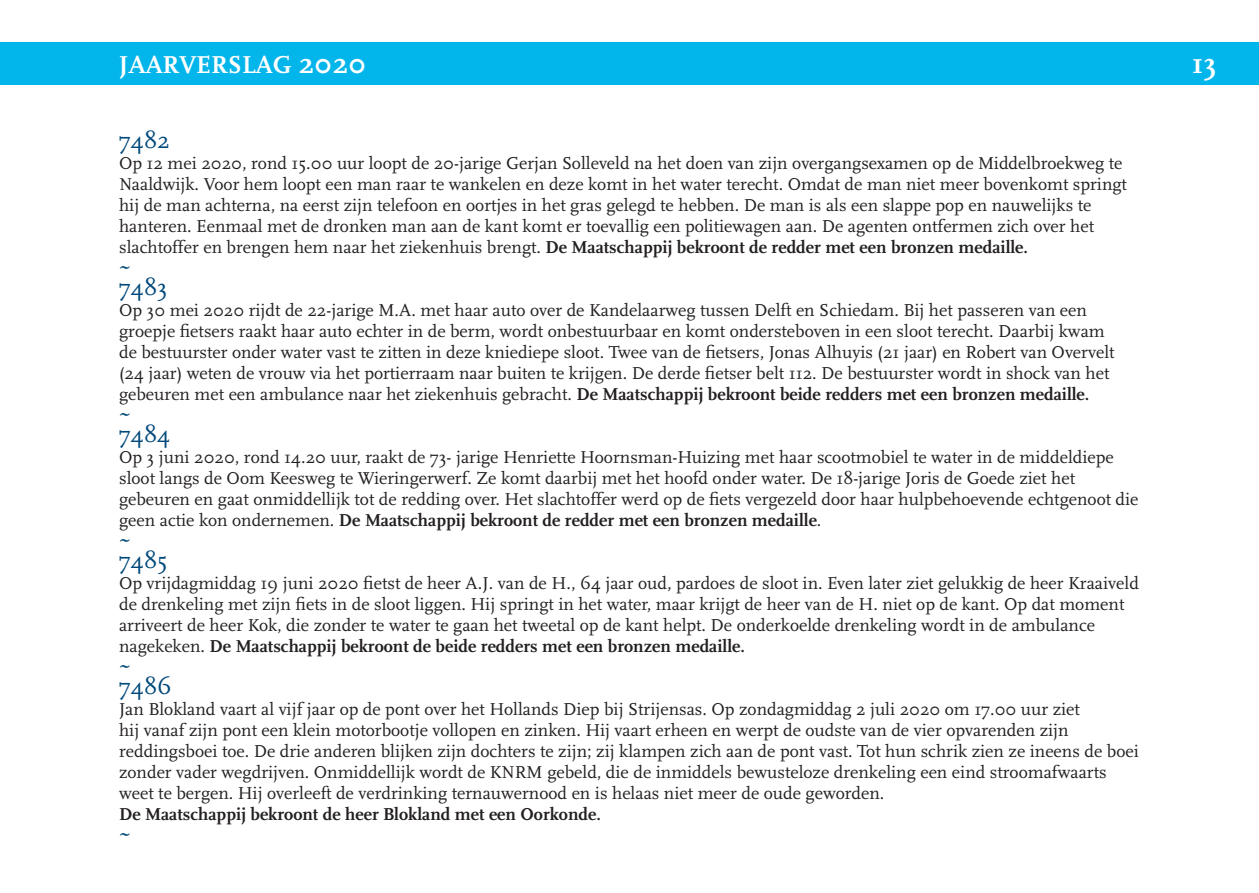
<style>
.page{position:relative;width:1259px;height:893px;background:#fff}
.page>*{position:absolute;margin:0;border:0;box-sizing:border-box;transform-origin:0 0}
.t1{font:700 30px "Scala";color:#fff}
.t2{font:27px "Scala";color:#01497b}
.t3{font:700 25.5px "Scala";color:#fff}
.t4{font:24px "Scala";color:#01497b}
.t5{font:18px/21px "Scala";color:#231f20}
.t6{font:700 18px "Scala";color:#231f20}
.s1{font-size:30px}
.s2{font-weight:700}
</style>
<div class="page">
<div style="left:0;top:43px;width:1259px;height:42px;background:#02b5eb"></div>
<p class="t3" style="left:119px;top:51px;width:249px">JAARVERSLAG <span class="s1">2020</span></p>
<p class="t4" style="left:119px;top:127px;width:52px">7482</p>
<p class="t5" style="left:119px;top:152px;width:1009px">Op 12 mei 2020, rond 15.00 uur loopt de 20-jarige Gerjan Solleveld na het doen van zijn overgangsexamen op de Middelbroekweg te Naaldwijk. Voor hem loopt een man raar te wankelen en deze komt in het water terecht. Omdat de man niet meer bovenkomt springt hij de man achterna, na eerst zijn telefoon en oortjes in het gras gelegd te hebben. De man is als een slappe pop en nauwelijks te hanteren. Eenmaal met de dronken man aan de kant komt er toevallig een politiewagen aan. De agenten ontfermen zich over het slachtoffer en brengen hem naar het ziekenhuis brengt. <span class="s2">De Maatschappij bekroont de redder met een bronzen medaille.</span></p>
<p class="t2" style="left:119px;top:259px;width:14px">~</p>
<p class="t4" style="left:119px;top:274px;width:50px">7483</p>
<p class="t5" style="left:119px;top:299px;width:997px">Op 30 mei 2020 rijdt de 22-jarige M.A. met haar auto over de Kandelaarweg tussen Delft en Schiedam. Bij het passeren van een groepje fietsers raakt haar auto echter in de berm, wordt onbestuurbaar en komt ondersteboven in een sloot terecht. Daarbij kwam de bestuurster onder water vast te zitten in deze kniediepe sloot. Twee van de fietsers, Jonas Alhuyis (21 jaar) en Robert van Overvelt (24 jaar) weten de vrouw via het portierraam naar buiten te krijgen. De derde fietser belt 112. De bestuurster wordt in shock van het gebeuren met een ambulance naar het ziekenhuis gebracht. <span class="s2">De Maatschappij bekroont beide redders met een bronzen medaille.</span></p>
<p class="t2" style="left:119px;top:406px;width:14px">~</p>
<p class="t4" style="left:119px;top:421px;width:53px">7484</p>
<p class="t5" style="left:119px;top:446px;width:1021px">Op 3 juni 2020, rond 14.20 uur, raakt de 73- jarige Henriette Hoornsman-Huizing met haar scootmobiel te water in de middeldiepe sloot langs de Oom Keesweg te Wieringerwerf. Ze komt daarbij met het hoofd onder water. De 18-jarige Joris de Goede ziet het gebeuren en gaat onmiddellijk tot de redding over. Het slachtoffer werd op de fiets vergezeld door haar hulpbehoevende echtgenoot die geen actie kon ondernemen. <span class="s2">De Maatschappij bekroont de redder met een bronzen medaille</span>.</p>
<p class="t2" style="left:119px;top:532px;width:14px">~</p>
<p class="t4" style="left:119px;top:547px;width:50px">7485</p>
<p class="t5" style="left:119px;top:572px;width:1021px">Op vrijdagmiddag 19 juni 2020 fietst de heer A.J. van de H., 64 jaar oud, pardoes de sloot in. Even later ziet gelukkig de heer Kraaiveld de drenkeling met zijn fiets in de sloot liggen. Hij springt in het water, maar krijgt de heer van de H. niet op de kant. Op dat moment arriveert de heer Kok, die zonder te water te gaan het tweetal op de kant helpt. De onderkoelde drenkeling wordt in de ambulance nagekeken. <span class="s2">De Maatschappij bekroont de beide redders met een bronzen medaille.</span></p>
<p class="t2" style="left:119px;top:658px;width:14px">~</p>
<p class="t4" style="left:119px;top:673px;width:54px">7486</p>
<p class="t5" style="left:119px;top:698px;width:1021px">Jan Blokland vaart al vijf jaar op de pont over het Hollands Diep bij Strijensas. Op zondagmiddag 2 juli 2020 om 17.00 uur ziet<br>hij vanaf zijn pont een klein motorbootje vollopen en zinken. Hij vaart erheen en werpt de oudste van de vier opvarenden zijn reddingsboei toe. De drie anderen blijken zijn dochters te zijn; zij klampen zich aan de pont vast. Tot hun schrik zien ze ineens de boei zonder vader wegdrijven. Onmiddellijk wordt de KNRM gebeld, die de inmiddels bewusteloze drenkeling een eind stroomafwaarts weet te bergen. Hij overleeft de verdrinking ternauwernood en is helaas niet meer de oude geworden.</p>
<p class="t6" style="left:119px;top:803px;width:483px">De Maatschappij bekroont de heer Blokland met een Oorkonde.</p>
<p class="t2" style="left:119px;top:826px;width:14px">~</p>
<p class="t1" style="left:1192px;top:47px;width:26px">13</p>
</div>
